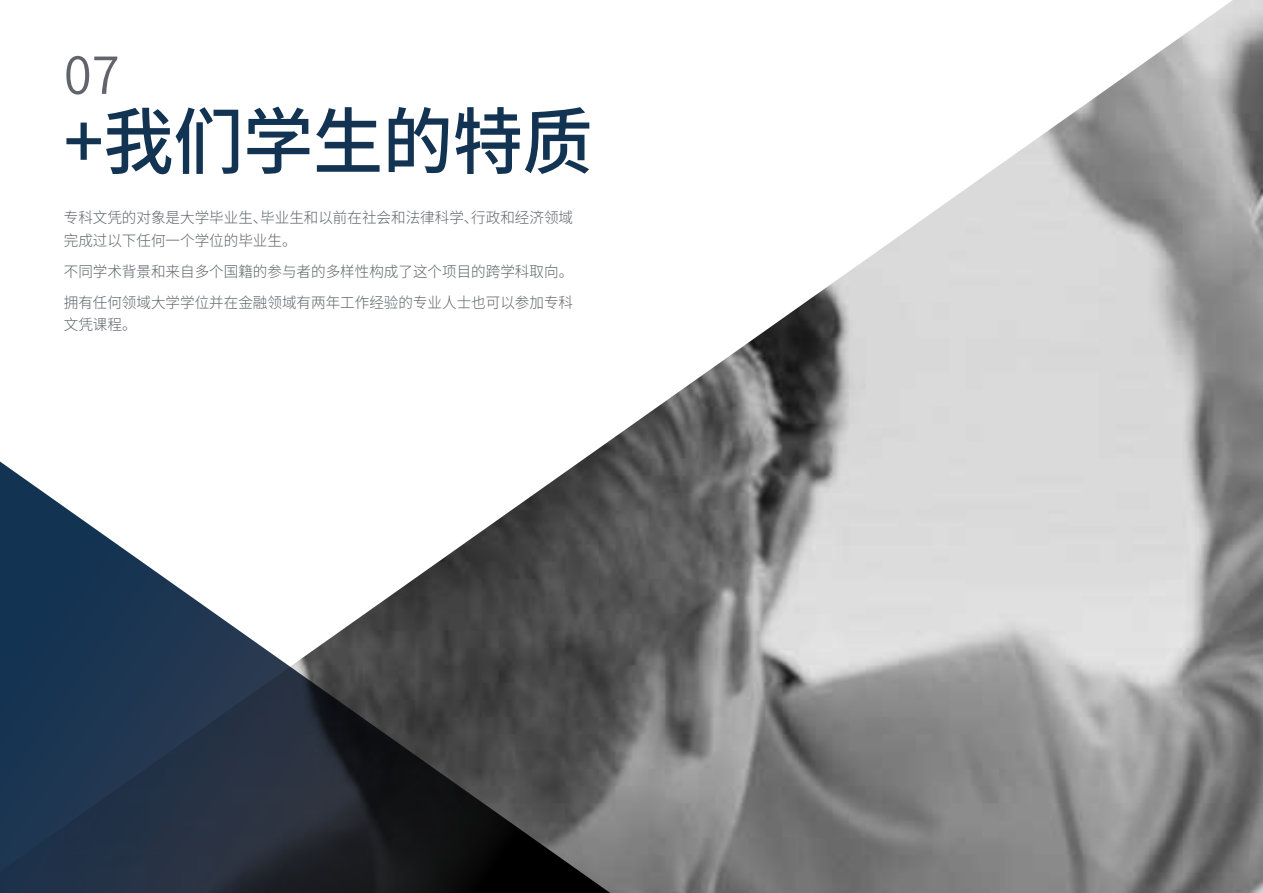
<style>
.page{position:relative;width:1263px;height:893px;background:#fff}
.page>*{position:absolute;margin:0;border:0;box-sizing:border-box;transform-origin:0 0}
.t1{font:500 72px "Source Han Sans CN";color:#123352}
.t2{font:52.5px "Source Han Sans CN";color:#61646a}
.t3{font:300 15px/22.5px "Source Han Sans CN";color:#61646a}
</style>
<div class="page">
<img style="left:602px;top:0;width:661px;height:893px">
<svg style="left:0;top:446px;width:640px;height:447px"></svg>
<h2 class="t2" style="left:64px;top:45px;width:57px">07</h2>
<h1 class="t1" style="left:64px;top:101px;width:530px">+我们学生的特质</h1>
<p class="t3" style="left:64px;top:207px;width:511px">专科文凭的对象是大学毕业生、毕业生和以前在社会和法律科学、行政和经济领域完成过以下任何一个学位的毕业生。</p>
<p class="t3" style="left:64px;top:256px;width:511px;line-height:31px">不同学术背景和来自多个国籍的参与者的多样性构成了这个项目的跨学科取向。拥有任何领域大学学位并在金融领域有两年工作经验的专业人士也可以参加专科</p>
<p class="t3" style="left:64px;top:314px;width:74px">文凭课程。</p>
</div>
